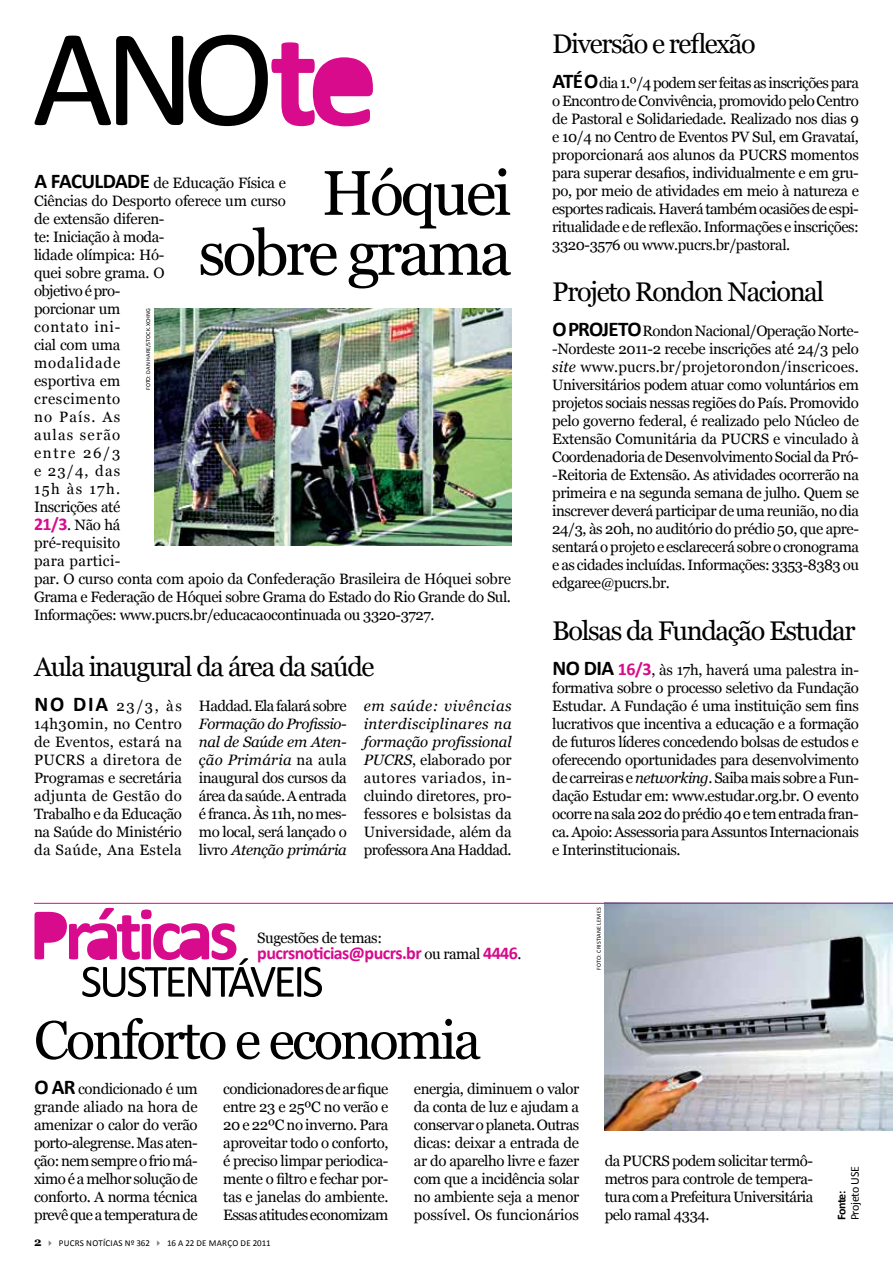
<style>
.page{position:relative;width:893px;height:1263px;background:#fff}
.page>*{position:absolute;margin:0;border:0;box-sizing:border-box;transform-origin:0 0}
.t1{font:63px/60px "Georgia";letter-spacing:-.05em;color:#000;text-align:right}
.t2{font:54px "Georgia";letter-spacing:-.05em;color:#000}
.t3{font:27px "Georgia";letter-spacing:-.05em;color:#000}
.t4{font:700 18px "Calibri";letter-spacing:-.03em;color:#d70b8c}
.t5{font:15px/18px "Georgia";letter-spacing:-.03em;color:#000;text-align:justify}
.t6{font:12px "Calibri";letter-spacing:-.03em;color:#000}
.t7{font:700 12px "Calibri";color:#000}
.t8{font:9px "Calibri";letter-spacing:.03em;color:#000}
.t9{font:6px "Calibri";letter-spacing:.03em;color:#000}
.s1{font-family:"Calibri";font-weight:700;font-size:21px}
.s2{font-family:"Calibri";font-weight:700;font-size:18px;color:#d70b8c}
.s3{font-style:italic}
.s4{font-family:"Georgia";font-weight:400;font-size:15px;color:#000}
.s5{font-family:"Georgia";font-weight:700;font-size:12px}
.s6{color:#818179}
</style>
<div class="page">
<img style="left:605px;top:904px;width:288px;height:226px">
<svg style="left:35px;top:35px;width:338px;height:91px"></svg>
<svg style="left:35px;top:908px;width:287px;height:89px"></svg>
<hr style="left:34px;top:903px;width:859px;height:1px;background:#d70b8c">
<img style="left:154px;top:308px;width:358px;height:238px">
<h1 class="t1" style="left:198px;top:164px;width:315px">Hóquei sobre grama</h1>
<p class="t5" style="left:34px;top:174px;width:478px;text-align:left"><span class="s1">A FACULDADE</span> de Educação Física e<br>Ciências do Desporto oferece um curso<br>de extensão diferen-<br>te: Iniciação à moda-<br>lidade olímpica: Hó-<br>quei sobre grama. O<br>objetivo é pro-<br>porcionar um<br>contato ini-<br>cial com uma<br>modalidade<br>esportiva em<br>crescimento<br>no País. As<br>aulas serão<br>entre 26/3<br>e 23/4, das<br>15h às 17h.<br>Inscrições até<br><span class="s2">21/3</span>. Não há<br>pré-requisito<br>para partici-<br>par. O curso conta com apoio da Confederação Brasileira de Hóquei sobre<br>Grama e Federação de Hóquei sobre Grama do Estado do Rio Grande do Sul.<br>Informações: www.pucrs.br/educacaocontinuada ou 3320-3727.</p>
<p class="t9" style="left:144px;top:390px;width:83px;rotate:-90deg">FOTO: DAN HARE/STOCK.XCHNG</p>
<h3 class="t3" style="left:34px;top:650px;width:342px">Aula inaugural da área da saúde</h3>
<p class="t5" style="left:34px;top:697px;width:149px"><span class="s1">NO DIA</span> 23/3, às 14h30min, no Centro de Eventos, estará na PUCRS a diretora de Programas e secretária adjunta de Gestão do Trabalho e da Educação na Saúde do Ministério da Saúde, Ana Estela</p>
<p class="t5" style="left:199px;top:697px;width:149px">Haddad. Ela falará sobre</p>
<p class="t5" style="left:364px;top:697px;width:149px"><span class="s3">em saúde: vivências interdisciplinares na formação profissional PUCRS</span>, elaborado por autores variados, in&shy;cluindo diretores, pro&shy;fessores e bolsistas da Universidade, além da professora Ana Haddad.</p>
<p class="t5" style="left:199px;top:715px;width:149px"><span class="s3">Formação do Profissio&shy;nal de Saúde em Aten&shy;ção Primária</span> na aula inaugural dos cursos da área da saúde. A entrada é franca. Às 11h, no mes&shy;mo local, será lançado o livro <span class="s3">Atenção primária</span></p>
<p class="t5" style="left:257px;top:929px;width:126px">Sugestões de temas:</p>
<p class="t4" style="left:257px;top:942px;width:266px">PUCRSNOTICIAS@PUCRS.BR <span class="s4">ou ramal</span> 4446<span class="s4">.</span></p>
<h3 class="t3" style="left:552px;top:27px;width:205px">Diversão e reflexão</h3>
<p class="t5" style="left:552px;top:74px;width:308px"><span class="s1">ATÉ O</span> dia 1.º/4 podem ser feitas as inscrições para o Encontro de Convivência, promovido pelo Centro de Pastoral e Solidariedade. Realizado nos dias 9 e 10/4 no Centro de Eventos PV Sul, em Gravataí, proporcionará aos alunos da PUCRS momentos para superar desafios, individualmente e em gru&shy;po, por meio de atividades em meio à natureza e esportes radicais. Haverá também ocasiões de espi&shy;ritualidade e de reflexão. Informações e inscrições:<br>3320-3576 ou www.pucrs.br/pastoral.</p>
<h3 class="t3" style="left:552px;top:276px;width:273px">Projeto Rondon Nacional</h3>
<p class="t5" style="left:552px;top:322px;width:308px"><span class="s1">O PROJETO</span> Rondon Nacional/Operação Norte--Nordeste 2011-2 recebe inscrições até 24/3 pelo <span class="s3">site</span> www.pucrs.br/projetorondon/inscricoes.<br>Universitários podem atuar como voluntários em projetos sociais nessas regiões do País. Promovido pelo governo federal, é realizado pelo Núcleo de Extensão Comunitária da PUCRS e vinculado à Coordenadoria de Desenvolvimento Social da Pró--Reitoria de Extensão. As atividades ocorrerão na primeira e na segunda semana de julho. Quem se inscrever deverá participar de uma reunião, no dia 24/3, às 20h, no auditório do prédio 50, que apre&shy;sentará o projeto e esclarecerá sobre o cronograma e as cidades incluídas. Informações: 3353-8383 ou edgaree@pucrs.br.</p>
<h3 class="t3" style="left:552px;top:614px;width:305px">Bolsas da Fundação Estudar</h3>
<p class="t5" style="left:552px;top:661px;width:308px"><span class="s1">NO DIA</span> <span class="s2">16/3</span>, às 17h, haverá uma palestra in&shy;formativa sobre o processo seletivo da Fundação Estudar. A Fundação é uma instituição sem fins lucrativos que incentiva a educação e a formação de futuros líderes concedendo bolsas de estudos e oferecendo oportunidades para desenvolvimento de carreiras e <span class="s3">networking</span>. Saiba mais sobre a Fun&shy;dação Estudar em: www.estudar.org.br. O evento ocorre na sala 202 do prédio 40 e tem entrada fran&shy;ca. Apoio: Assessoria para Assuntos Internacionais e Interinstitucionais.</p>
<p class="t9" style="left:595px;top:970px;width:63px;rotate:-90deg">FOTO: CRISTIANE LEMES</p>
<h2 class="t2" style="left:34px;top:1007px;width:449px">Conforto e economia</h2>
<p class="t5" style="left:34px;top:1080px;width:165px"><span class="s1">O AR</span> condicionado é um grande aliado na hora de amenizar o calor do verão porto-alegrense. Mas aten&shy;ção: nem sempre o frio má&shy;ximo é a melhor solução de conforto. A norma técnica prevê que a temperatura de</p>
<p class="t5" style="left:223px;top:1080px;width:167px">condicionadores de ar fique entre 23 e 25ºC no verão e 20 e 22ºC no inverno. Para aproveitar todo o conforto, é preciso limpar periodica&shy;mente o filtro e fechar por&shy;tas e janelas do ambiente.<br>Essas atitudes economizam</p>
<p class="t5" style="left:414px;top:1080px;width:167px">energia, diminuem o valor da conta de luz e ajudam a conservar o planeta. Outras dicas: deixar a entrada de ar do aparelho livre e fazer com que a incidência solar no ambiente seja a menor possível. Os funcionários</p>
<p class="t8" style="left:34px;top:1237px;width:238px"><span class="s5">2</span> <span class="s6">✔</span> PUCRS NOTÍCIAS Nº 362 <span class="s6">✔</span> 16 A 22 DE MARÇO DE 2011</p>
<p class="t5" style="left:605px;top:1152px;width:210px">da PUCRS podem solicitar termô&shy;metros para controle de tempera&shy;tura com a Prefeitura Universitária pelo ramal 4334.</p>
<p class="t6" style="left:847px;top:1220px;width:56px;rotate:-90deg">PROJETO USE</p>
<p class="t7" style="left:834px;top:1220px;width:32px;rotate:-90deg">FONTE:</p>
</div>
